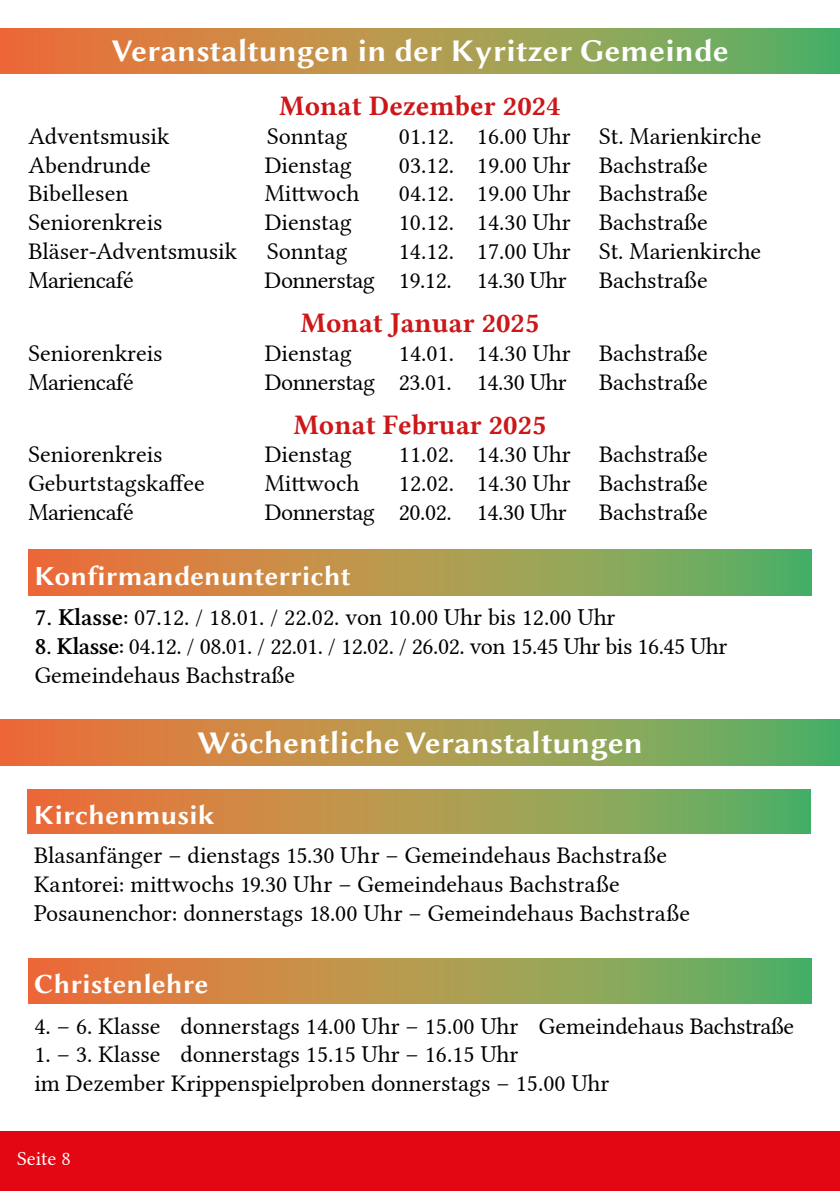
<style>
.page{position:relative;width:840px;height:1191px;background:#fff}
.page>*{position:absolute;margin:0;border:0;box-sizing:border-box;transform-origin:0 0}
.t1{font:32px "Linux Biolinum GB";color:#fff}
.t2{font:28px "Lin Libertine B";color:#cd1719}
.t3{font:28px "Linux Biolinum GB";color:#fff}
.t4{font:24px/28.8px "Lin Libertine";color:#000}
.t5{font:24px/28.8px "Lin Libertine";letter-spacing:-.02em;color:#000}
.t6{font:20px "Lin Libertine";color:#fff}
.s1{font-family:"Lin Libertine Z"}
</style>
<div class="page">
<div style="left:0;top:1131px;width:839px;height:60px;background:#e30613"></div>
<svg style="left:0;top:28px;width:839px;height:46px;background:#ab964f"></svg>
<svg style="left:28px;top:958px;width:783px;height:45px;background:#ab964f"></svg>
<svg style="left:28px;top:789px;width:782px;height:44px;background:#ab964f"></svg>
<svg style="left:0;top:719px;width:839px;height:46px;background:#ab964f"></svg>
<svg style="left:28px;top:550px;width:783px;height:45px;background:#ab964f"></svg>
<h1 class="t1" style="left:111px;top:29px;width:618px">Veranstaltungen in der Kyritzer Gemeinde</h1>
<p class="t2" style="left:279px;top:87px;width:282px">Monat Dezember 2024</p>
<p class="t4" style="left:28px;top:119px;width:142px">Adventsmusik</p>
<p class="t4" style="left:267px;top:119px;width:82px">Sonntag</p>
<p class="t4" style="left:398px;top:119px;width:364px">01.12. 16.00 Uhr St. Marienkirche</p>
<p class="t4" style="left:28px;top:148px;width:124px">Abendrunde</p>
<p class="t4" style="left:264px;top:148px;width:88px">Dienstag</p>
<p class="t4" style="left:398px;top:148px;width:310px">03.12. 19.00 Uhr Bachstraße</p>
<p class="t4" style="left:28px;top:177px;width:101px">Bibellesen</p>
<p class="t4" style="left:264px;top:177px;width:96px">Mittwoch</p>
<p class="t4" style="left:398px;top:177px;width:310px">04.12. 19.00 Uhr Bachstraße</p>
<p class="t4" style="left:28px;top:205px;width:136px">Seniorenkreis</p>
<p class="t4" style="left:264px;top:205px;width:88px">Dienstag</p>
<p class="t4" style="left:398px;top:205px;width:310px">10.12. 14.30 Uhr Bachstraße</p>
<p class="t4" style="left:28px;top:234px;width:320px">Bläser-Adventsmusik Sonntag</p>
<p class="t4" style="left:398px;top:234px;width:364px">14.12. 17.00 Uhr St. Marienkirche</p>
<p class="t5" style="left:28px;top:263px;width:107px">Mariencafé</p>
<p class="t5" style="left:264px;top:263px;width:303px">Donnerstag 19.12. 14.30 Uhr</p>
<p class="t4" style="left:598px;top:263px;width:110px">Bachstraße</p>
<p class="t2" style="left:300px;top:303px;width:240px">Monat Januar 2025</p>
<p class="t4" style="left:28px;top:336px;width:136px">Seniorenkreis</p>
<p class="t4" style="left:264px;top:336px;width:88px">Dienstag</p>
<p class="t4" style="left:398px;top:336px;width:310px">14.01. 14.30 Uhr Bachstraße</p>
<p class="t5" style="left:28px;top:365px;width:107px">Mariencafé</p>
<p class="t5" style="left:264px;top:365px;width:303px">Donnerstag 23.01. 14.30 Uhr</p>
<p class="t4" style="left:598px;top:365px;width:110px">Bachstraße</p>
<p class="t2" style="left:293px;top:405px;width:254px">Monat Februar 2025</p>
<p class="t4" style="left:28px;top:437px;width:136px">Seniorenkreis</p>
<p class="t4" style="left:264px;top:437px;width:88px">Dienstag</p>
<p class="t4" style="left:398px;top:437px;width:310px">11.02. 14.30 Uhr Bachstraße</p>
<p class="t4" style="left:28px;top:466px;width:178px">Geburtstagskaffee</p>
<p class="t4" style="left:264px;top:466px;width:96px">Mittwoch</p>
<p class="t4" style="left:398px;top:466px;width:310px">12.02. 14.30 Uhr Bachstraße</p>
<p class="t5" style="left:28px;top:495px;width:107px">Mariencafé</p>
<p class="t5" style="left:264px;top:495px;width:303px">Donnerstag 20.02. 14.30 Uhr</p>
<p class="t4" style="left:598px;top:495px;width:110px">Bachstraße</p>
<p class="t3" style="left:34px;top:556px;width:318px">Konfirmandenunterricht</p>
<p class="t4" style="left:35px;top:600px;width:582px"><span class="s1">7. Klasse:</span> 07.12. / 18.01. / 22.02. von 10.00 Uhr bis 12.00 Uhr</p>
<p class="t5" style="left:35px;top:629px;width:693px"><span class="s1">8. Klasse:</span> 04.12. / 08.01. / 22.01. / 12.02. / 26.02. von 15.45 Uhr bis 16.45 Uhr<br>Gemeindehaus Bachstraße</p>
<h1 class="t1" style="left:197px;top:720px;width:447px">Wöchentliche Veranstaltungen</h1>
<p class="t3" style="left:33px;top:795px;width:182px">Kirchenmusik</p>
<p class="t4" style="left:34px;top:838px;width:657px">Blasanfänger – dienstags 15.30 Uhr – Gemeindehaus Bachstraße<br>Kantorei: mittwochs 19.30 Uhr – Gemeindehaus Bachstraße<br>Posaunenchor: donnerstags 18.00 Uhr – Gemeindehaus Bachstraße</p>
<p class="t3" style="left:34px;top:964px;width:176px">Christenlehre</p>
<p class="t4" style="left:34px;top:1008px;width:761px">4. – 6. Klasse donnerstags 14.00 Uhr – 15.00 Uhr Gemeindehaus Bachstraße</p>
<p class="t4" style="left:34px;top:1037px;width:576px">1. – 3. Klasse donnerstags 15.15 Uhr – 16.15 Uhr<br>im Dezember Krippenspielproben donnerstags – 15.00 Uhr</p>
<p class="t6" style="left:17px;top:1142px;width:55px">Seite 8</p>
</div>
